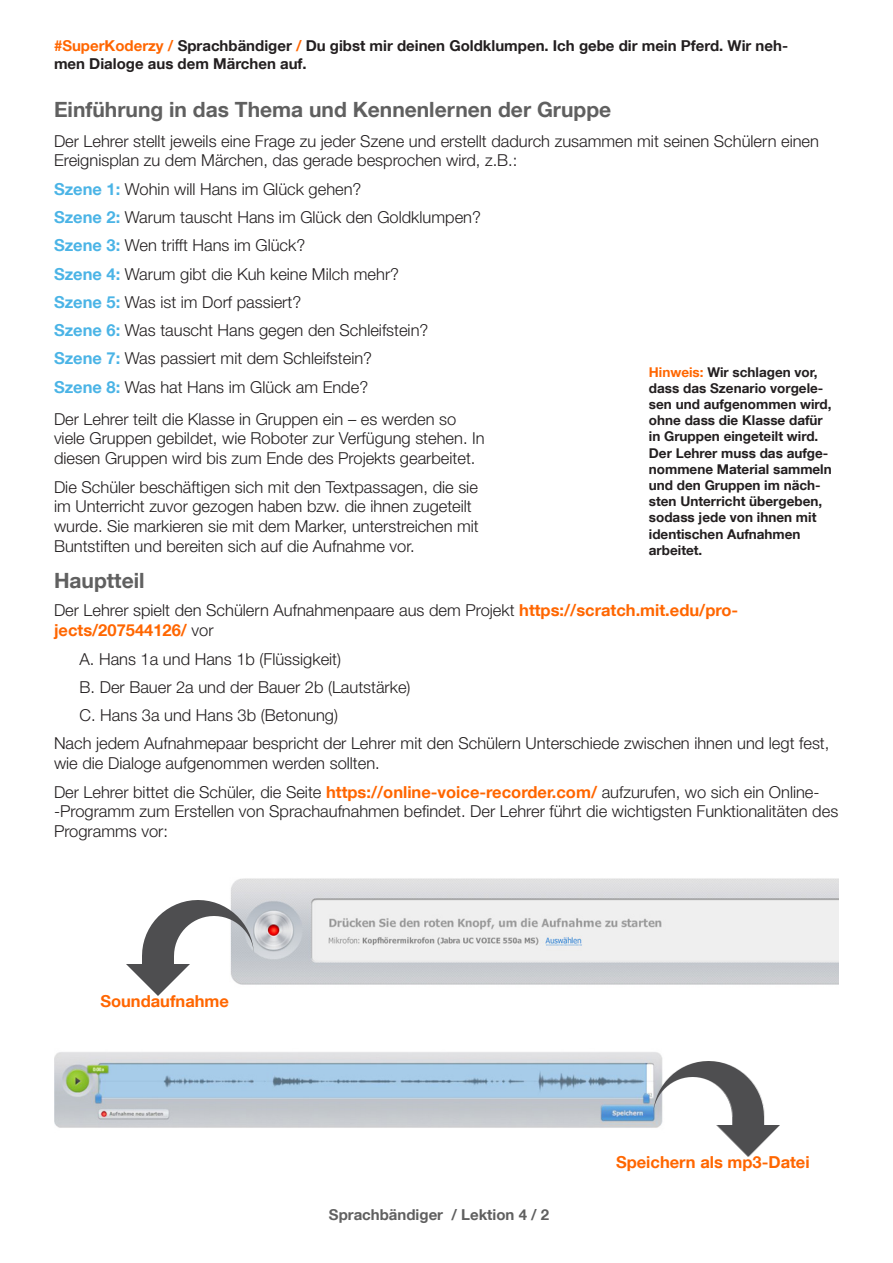
<style>
.page{position:relative;width:893px;height:1263px;background:#fff}
.page>*{position:absolute;margin:0;border:0;box-sizing:border-box;transform-origin:0 0}
.t1{font:700 21px "Helvetica Neue";color:#606060}
.t2{font:300 16.5px/19.8px "Helvetica Neue";color:#231f20}
.t3{font:700 16.5px "Helvetica Neue";color:#f60}
.t4{font:700 15px/18px "Helvetica Neue";color:#231f20}
.t5{font:700 15px "Helvetica Neue";color:#606060}
.t6{font:700 13.5px/16.2px "Helvetica Neue";color:#231f20}
.s1{color:#f60}
.s2{font-weight:700;color:#4bb4e6}
.s3{font-weight:700;color:#f60}
</style>
<div class="page">
<img style="left:231px;top:878px;width:608px;height:107px">
<img style="left:127px;top:900px;width:126px;height:95px">
<img style="left:54px;top:1052px;width:609px;height:76px">
<img style="left:653px;top:1062px;width:127px;height:95px">
<p class="t4" style="left:54px;top:36px;width:736px"><span class="s1">#SuperKoderzy /</span> Sprachbändiger <span class="s1">/</span> Du gibst mir deinen Goldklumpen. Ich gebe dir mein Pferd. Wir neh&shy;men Dialoge aus dem Märchen auf.</p>
<p class="t1" style="left:54px;top:96px;width:559px">Einführung in das Thema und Kennenlernen der Gruppe</p>
<p class="t2" style="left:54px;top:130px;width:766px">Der Lehrer stellt jeweils eine Frage zu jeder Szene und erstellt dadurch zusammen mit seinen Schülern einen<br>Ereignisplan zu dem Märchen, das gerade besprochen wird, z.B.:</p>
<p class="t2" style="left:54px;top:178px;width:309px"><span class="s2">Szene 1:</span> Wohin will Hans im Glück gehen?</p>
<p class="t2" style="left:54px;top:206px;width:428px"><span class="s2">Szene 2:</span> Warum tauscht Hans im Glück den Goldklumpen?</p>
<p class="t2" style="left:54px;top:234px;width:253px"><span class="s2">Szene 3:</span> Wen trifft Hans im Glück?</p>
<p class="t2" style="left:54px;top:263px;width:347px"><span class="s2">Szene 4:</span> Warum gibt die Kuh keine Milch mehr?</p>
<p class="t2" style="left:54px;top:291px;width:249px"><span class="s2">Szene 5:</span> Was ist im Dorf passiert?</p>
<p class="t2" style="left:54px;top:319px;width:376px"><span class="s2">Szene 6:</span> Was tauscht Hans gegen den Schleifstein?</p>
<p class="t2" style="left:54px;top:348px;width:320px"><span class="s2">Szene 7:</span> Was passiert mit dem Schleifstein?</p>
<p class="t2" style="left:54px;top:376px;width:316px"><span class="s2">Szene 8:</span> Was hat Hans im Glück am Ende?</p>
<p class="t2" style="left:54px;top:408px;width:432px">Der Lehrer teilt die Klasse in Gruppen ein – es werden so viele Gruppen gebildet, wie Roboter zur Verfügung stehen. In diesen Gruppen wird bis zum Ende des Projekts gearbeitet.</p>
<p class="t2" style="left:54px;top:476px;width:426px">Die Schüler beschäftigen sich mit den Textpassagen, die sie im Unterricht zuvor gezogen haben bzw. die ihnen zugeteilt wurde. Sie markieren sie mit dem Marker, unterstreichen mit Buntstiften und bereiten sich auf die Aufnahme vor.</p>
<p class="t6" style="left:649px;top:363px;width:184px"><span class="s1">Hinweis:</span> Wir schlagen vor, dass das Szenario vorgele&shy;sen und aufgenommen wird, ohne dass die Klasse dafür in Gruppen eingeteilt wird.<br>Der Lehrer muss das aufge&shy;nommene Material sammeln und den Gruppen im näch&shy;sten Unterricht übergeben, sodass jede von ihnen mit identischen Aufnahmen arbeitet.</p>
<p class="t1" style="left:54px;top:567px;width:92px">Hauptteil</p>
<p class="t2" style="left:54px;top:600px;width:686px">Der Lehrer spielt den Schülern Aufnahmenpaare aus dem Projekt <span class="s3">https://scratch.mit.edu/pro&shy;jects/207544126/</span> vor</p>
<p class="t2" style="left:80px;top:648px;width:263px">A. Hans 1a und Hans 1b (Flüssigkeit)</p>
<p class="t2" style="left:80px;top:676px;width:333px">B. Der Bauer 2a und der Bauer 2b (Lautstärke)</p>
<p class="t2" style="left:80px;top:704px;width:260px">C. Hans 3a und Hans 3b (Betonung)</p>
<p class="t2" style="left:54px;top:733px;width:777px">Nach jedem Aufnahmepaar bespricht der Lehrer mit den Schülern Unterschiede zwischen ihnen und legt fest, wie die Dialoge aufgenommen werden sollten.</p>
<p class="t2" style="left:54px;top:781px;width:786px">Der Lehrer bittet die Schüler, die Seite <span class="s3">https://online-voice-recorder.com/</span> aufzurufen, wo sich ein Online--Programm zum Erstellen von Sprachaufnahmen befindet. Der Lehrer führt die wichtigsten Funktionalitäten des<br>Programms vor:</p>
<p class="t3" style="left:100px;top:990px;width:130px">Soundaufnahme</p>
<p class="t5" style="left:329px;top:1205px;width:222px">Sprachbändiger / Lektion 4 / 2</p>
<p class="t3" style="left:616px;top:1152px;width:195px">Speichern als mp3-Datei</p>
</div>
